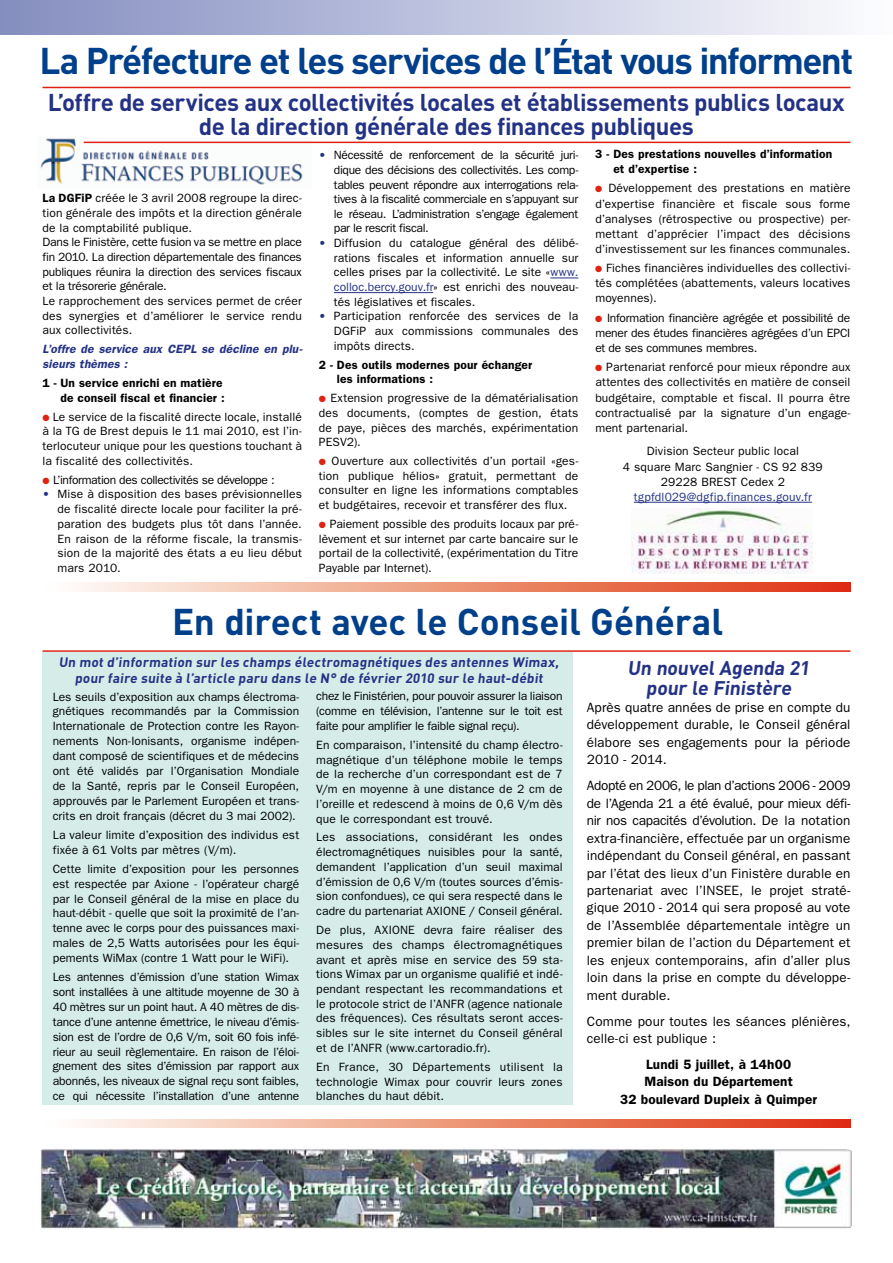
<style>
.page{position:relative;width:893px;height:1263px;background:#fff}
.page>*{position:absolute;margin:0;border:0;box-sizing:border-box;transform-origin:0 0}
.t1{font:700 36.75px "DIN";letter-spacing:-.045em;color:#003f8b}
.t2{font:700 36.75px "DIN";letter-spacing:-.005em;color:#00408b}
.t3{font:700 24px/24px "DIN";letter-spacing:-.02em;color:#243285;text-align:center}
.t4{font:700 19.5px/19.2px "DIN";color:#243285;text-align:center}
.t5{font:13.5px/17.4px "Franklin Gothic";letter-spacing:.01em;color:#000;text-align:justify}
.t6{font:700 13.5px/16.2px "DIN";color:#243285;text-align:center}
.t7{font:600 13.5px/17.4px "Franklin Gothic";letter-spacing:.01em;color:#000;text-align:center}
.t8{font:12px/14.7px "Franklin Gothic";letter-spacing:.01em;color:#000;text-align:justify}
.t9{font:600 12px/14.7px "Franklin Gothic";letter-spacing:.015em;color:#000}
.t10{font:italic 600 12px/14.7px "Franklin Gothic";letter-spacing:.01em;color:#243285}
.t11{font:12px "Franklin Gothic";letter-spacing:-.025em;color:#000}
.t12{font:12px "Franklin Gothic";letter-spacing:.015em;color:#243285}
.s1{color:#243285}
.s2{color:#df2313}
.s3{font-weight:600}
</style>
<div class="page">
<div style="left:0;top:0;width:893px;height:34px;background:linear-gradient(to right,#838dc0,#fcfcff)"></div>
<svg style="left:77px;top:1119px;width:773px;height:9px;background:#ed947a"></svg>
<svg style="left:77px;top:583px;width:773px;height:8px;background:#ed947a"></svg>
<hr style="left:43px;top:87px;width:807px;height:1px;background:#de2212">
<svg style="left:550px;top:278px;width:28px;height:1px"></svg>
<hr style="left:334px;top:292px;width:99px;height:1px;background:#243285">
<hr style="left:634px;top:502px;width:178px;height:1px;background:#243285">
<div style="left:43px;top:652px;width:530px;height:452px;background:#d5ece9"></div>
<hr style="left:43px;top:650px;width:807px;height:2px;background:#df2313">
<img style="left:40px;top:1148px;width:753px;height:81px">
<img style="left:631px;top:508px;width:182px;height:65px">
<img style="left:40px;top:138px;width:271px;height:47px">
<hr style="left:84px;top:142px;width:766px;height:1px;background:#de2212">
<h1 class="t1" style="left:40px;top:37px;width:815px">La Préfecture et les services de l’État vous informent</h1>
<h2 class="t3" style="left:48px;top:89px;width:798px">L’offre de services aux collectivités locales et établissements publics locaux de la direction générale des finances publiques</h2>
<p class="t8" style="left:334px;top:147px;width:246px;text-indent:-15px"><span class="s1">•</span> Nécessité de renforcement de la sécurité juri&shy;dique des décisions des collectivités. Les comp&shy;tables peuvent répondre aux interrogations rela&shy;tives à la fiscalité commerciale en s’appuyant sur le réseau. L’administration s’engage également par le rescrit fiscal.</p>
<p class="t8" style="left:334px;top:235px;width:246px;text-indent:-15px"><span class="s1">•</span> Diffusion du catalogue général des délibé&shy;rations fiscales et information annuelle sur celles prises par la collectivité. Le site «<span class="s1">www. colloc.bercy.gouv.fr</span>» est enrichi des nouveau&shy;tés législatives et fiscales.</p>
<p class="t8" style="left:334px;top:309px;width:246px;text-indent:-15px"><span class="s1">•</span> Participation renforcée des services de la DGFiP aux commissions communales des impôts directs.</p>
<p class="t9" style="left:337px;top:357px;width:197px;text-indent:-18px">2 - Des outils modernes pour échanger les informations :</p>
<p class="t8" style="left:319px;top:390px;width:261px"><span class="s2">●</span> Extension progressive de la dématérialisation des documents, (comptes de gestion, états de paye, pièces des marchés, expérimentation PESV2).</p>
<p class="t8" style="left:319px;top:453px;width:261px"><span class="s2">●</span> Ouverture aux collectivités d’un portail «ges&shy;tion publique hélios» gratuit, permettant de consulter en ligne les informations comptables et budgétaires, recevoir et transférer des flux.</p>
<p class="t8" style="left:319px;top:516px;width:261px"><span class="s2">●</span> Paiement possible des produits locaux par pré&shy;lèvement et sur internet par carte bancaire sur le portail de la collectivité, (expérimentation du Titre Payable par Internet).</p>
<p class="t9" style="left:613px;top:146px;width:220px;line-height:15.1px;text-indent:-18px">3 - Des prestations nouvelles d’information et d’expertise :</p>
<p class="t8" style="left:595px;top:180px;width:257px;line-height:15.1px"><span class="s2">●</span> Développement des prestations en matière d’expertise financière et fiscale sous forme d’analyses (rétrospective ou prospective) per&shy;mettant d’apprécier l’impact des décisions d’investissement sur les finances communales.</p>
<p class="t8" style="left:595px;top:260px;width:257px;line-height:15.1px"><span class="s2">●</span> Fiches financières individuelles des collectivi&shy;tés complétées (abattements, valeurs locatives moyennes).</p>
<p class="t8" style="left:595px;top:310px;width:257px;line-height:15.1px"><span class="s2">●</span> Information financière agrégée et possibilité de mener des études financières agrégées d’un EPCI et de ses communes membres.</p>
<p class="t8" style="left:595px;top:359px;width:257px;line-height:15.1px"><span class="s2">●</span> Partenariat renforcé pour mieux répondre aux attentes des collectivités en matière de conseil budgétaire, comptable et fiscal. Il pourra être contractualisé par la signature d’un engage&shy;ment partenarial.</p>
<p class="t8" style="left:623px;top:443px;width:201px;line-height:15.1px;text-align:center">Division Secteur public local<br>4 square Marc Sangnier - CS 92 839<br>29228 BREST Cedex 2</p>
<p class="t12" style="left:634px;top:490px;width:179px">tgpfdl029@dgfip.finances.gouv.fr</p>
<p class="t8" style="left:43px;top:190px;width:261px;text-align:left"><span class="s3">La DGFiP</span> créée le 3 avril 2008 regroupe la direc&shy;tion générale des impôts et la direction générale de la comptabilité publique.<br>Dans le Finistère, cette fusion va se mettre en place fin 2010. La direction départementale des finances publiques réunira la direction des services fiscaux et la trésorerie générale.<br>Le rapprochement des services permet de créer des synergies et d’améliorer le service rendu aux collectivités.</p>
<p class="t10" style="left:43px;top:342px;width:262px">L’offre de service aux CEPL se décline en plu&shy;sieurs thèmes :</p>
<p class="t9" style="left:43px;top:375px;width:184px;text-align:right">1 - Un service enrichi en matière de conseil fiscal et financier :</p>
<p class="t8" style="left:43px;top:409px;width:261px"><span class="s2">●</span> Le service de la fiscalité directe locale, installé à la TG de Brest depuis le 11 mai 2010, est l’in&shy;terlocuteur unique pour les questions touchant à la fiscalité des collectivités.</p>
<p class="t11" style="left:43px;top:473px;width:234px"><span class="s2">●</span> L’information des collectivités se développe :</p>
<p class="t8" style="left:58px;top:487px;width:246px;text-indent:-15px"><span class="s1">•</span> Mise à disposition des bases prévisionnelles de fiscalité directe locale pour faciliter la pré&shy;paration des budgets plus tôt dans l’année.<br>En raison de la réforme fiscale, la transmis&shy;sion de la majorité des états a eu lieu début mars 2010.</p>
<h1 class="t2" style="left:172px;top:598px;width:553px">En direct avec le Conseil Général</h1>
<p class="t6" style="left:59px;top:654px;width:504px">Un mot d’information sur les champs électromagnétiques des antennes Wimax, pour faire suite à l’article paru dans le N° de février 2010 sur le haut-débit</p>
<h3 class="t4" style="left:627px;top:658px;width:187px">Un nouvel Agenda 21 pour le Finistère</h3>
<p class="t5" style="left:587px;top:698px;width:265px">Après quatre années de prise en compte du développement durable, le Conseil général élabore ses engagements pour la période 2010 - 2014.</p>
<p class="t5" style="left:587px;top:777px;width:265px">Adopté en 2006, le plan d’actions 2006 - 2009 de l’Agenda 21 a été évalué, pour mieux défi&shy;nir nos capacités d’évolution. De la notation extra-financière, effectuée par un organisme indépendant du Conseil général, en passant par l’état des lieux d’un Finistère durable en partenariat avec l’INSEE, le projet straté&shy;gique 2010 - 2014 qui sera proposé au vote de l’Assemblée départementale intègre un premier bilan de l’action du Département et les enjeux contemporains, afin d’aller plus loin dans la prise en compte du développe&shy;ment durable.</p>
<p class="t5" style="left:587px;top:1012px;width:265px">Comme pour toutes les séances plénières, celle-ci est publique :</p>
<p class="t7" style="left:620px;top:1055px;width:198px">Lundi 5 juillet, à 14h00<br>Maison du Département<br>32 boulevard Dupleix à Quimper</p>
<p class="t8" style="left:316px;top:689px;width:248px">chez le Finistérien, pour pouvoir assurer la liaison (comme en télévision, l’antenne sur le toit est faite pour amplifier le faible signal reçu).</p>
<p class="t8" style="left:316px;top:737px;width:248px">En comparaison, l’intensité du champ électro&shy;magnétique d’un téléphone mobile le temps de la recherche d’un correspondant est de 7<br>V/m en moyenne à une distance de 2 cm de l’oreille et redescend à moins de 0,6 V/m dès que le correspondant est trouvé.</p>
<p class="t8" style="left:316px;top:830px;width:248px">Les associations, considérant les ondes électromagnétiques nuisibles pour la santé, demandent l’application d’un seuil maximal d’émission de 0,6 V/m (toutes sources d’émis&shy;sion confondues), ce qui sera respecté dans le cadre du partenariat AXIONE / Conseil général.</p>
<p class="t8" style="left:316px;top:922px;width:248px">De plus, AXIONE devra faire réaliser des mesures des champs électromagnétiques avant et après mise en service des 59 sta&shy;tions Wimax par un organisme qualifié et indé&shy;pendant respectant les recommandations et le protocole strict de l’ANFR (agence nationale des fréquences). Ces résultats seront acces&shy;sibles sur le site internet du Conseil général et de l’ANFR (www.cartoradio.fr).</p>
<p class="t8" style="left:316px;top:1059px;width:248px">En France, 30 Départements utilisent la technologie Wimax pour couvrir leurs zones blanches du haut débit.</p>
<p class="t8" style="left:53px;top:689px;width:248px">Les seuils d’exposition aux champs électroma&shy;gnétiques recommandés par la Commission Internationale de Protection contre les Rayon&shy;nements Non-Ionisants, organisme indépen&shy;dant composé de scientifiques et de médecins ont été validés par l’Organisation Mondiale de la Santé, repris par le Conseil Européen, approuvés par le Parlement Européen et trans&shy;crits en droit français (décret du 3 mai 2002).</p>
<p class="t8" style="left:53px;top:827px;width:248px">La valeur limite d’exposition des individus est fixée à 61 Volts par mètres (V/m).</p>
<p class="t8" style="left:53px;top:861px;width:248px">Cette limite d’exposition pour les personnes est respectée par Axione - l’opérateur chargé par le Conseil général de la mise en place du haut-débit - quelle que soit la proximité de l’an&shy;tenne avec le corps pour des puissances maxi&shy;males de 2,5 Watts autorisées pour les équi&shy;pements WiMax (contre 1 Watt pour le WiFi).</p>
<p class="t8" style="left:53px;top:969px;width:248px">Les antennes d’émission d’une station Wimax sont installées à une altitude moyenne de 30 à 40 mètres sur un point haut. A 40 mètres de dis&shy;tance d’une antenne émettrice, le niveau d’émis&shy;sion est de l’ordre de 0,6 V/m, soit 60 fois infé&shy;rieur au seuil règlementaire. En raison de l’éloi&shy;gnement des sites d’émission par rapport aux abonnés, les niveaux de signal reçu sont faibles, ce qui nécessite l’installation d’une antenne</p>
</div>
